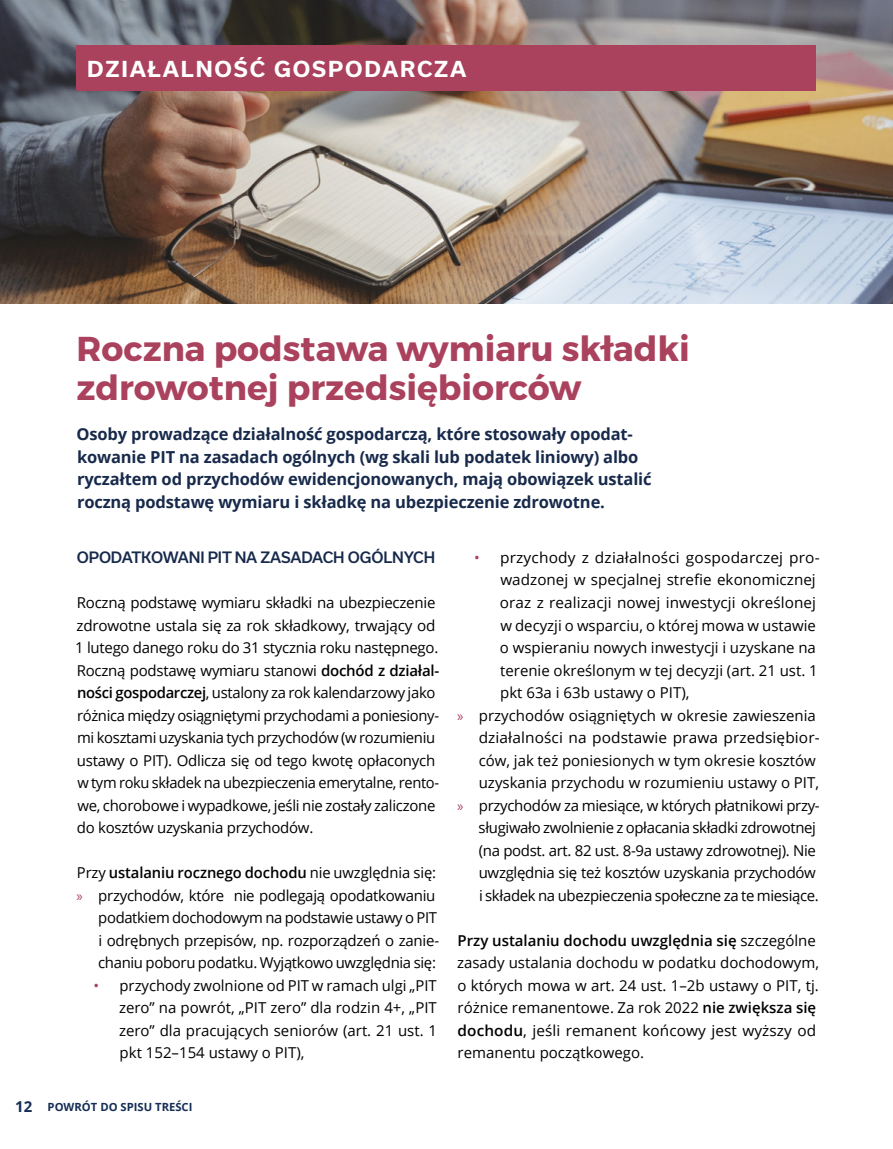
<style>
.page{position:relative;width:893px;height:1149px;background:#fff}
.page>*{position:absolute;margin:0;border:0;box-sizing:border-box;transform-origin:0 0}
.t1{font:34.5px/39px "Trueno Bd";color:#aa415d}
.t2{font:700 21px "Usual";letter-spacing:.09em;color:#fff}
.t3{font:700 16.5px/22.5px "Open Sans";letter-spacing:-.01em;color:#182a4b}
.t4{font:15px/22.5px "Open Sans";letter-spacing:-.02em;color:#000}
.t5{font:15px/22.5px "Open Sans";color:#000}
.t6{font:15px "Open Sans";letter-spacing:.005em;color:#000}
.t7{font:15px "Open Sans";letter-spacing:.01em;color:#000}
.t8{font:500 15px "Usual";letter-spacing:-.01em;color:#182a4b}
.t9{font:700 11.25px "Open Sans";color:#152e55}
.s1{font-weight:600}
.s2{font-family:"Myriad Pro";color:#aa415d}
.s3{color:#aa415d}
.s4{font-size:15px}
</style>
<div class="page">
<img style="left:0;top:0;width:893px;height:303px">
<div style="left:76px;top:46px;width:740px;height:45px;background:#aa415d"></div>
<h2 class="t2" style="left:87px;top:57px;width:381px">DZIAŁALNOŚĆ GOSPODARCZA</h2>
<h1 class="t1" style="left:76px;top:329px;width:615px">Roczna podstawa wymiaru składki zdrowotnej przedsiębiorców</h1>
<p class="t3" style="left:77px;top:422px;width:577px">Osoby prowadzące działalność gospodarczą, które stosowały opodat&shy;kowanie PIT na zasadach ogólnych (wg skali lub podatek liniowy) albo ryczałtem od przychodów ewidencjonowanych, mają obowiązek ustalić roczną podstawę wymiaru i składkę na ubezpieczenie zdrowotne.</p>
<p class="t8" style="left:77px;top:548px;width:360px">OPODATKOWANI PIT NA ZASADACH OGÓLNYCH</p>
<p class="t4" style="left:75px;top:590px;width:365px">Roczną podstawę wymiaru składki na ubezpieczenie zdrowotne ustala się za rok składkowy, trwający od 1 lutego danego roku do 31 stycznia roku następnego.<br>Roczną podstawę wymiaru stanowi <span class="s1">dochód z działal&shy;ności gospodarczej</span>, ustalony za rok kalendarzowy jako różnica między osiągniętymi przychodami a poniesiony&shy;mi kosztami uzyskania tych przychodów (w rozumieniu ustawy o PIT). Odlicza się od tego kwotę opłaconych w tym roku składek na ubezpieczenia emerytalne, rento&shy;we, chorobowe i wypadkowe, jeśli nie zostały zaliczone do kosztów uzyskania przychodów.</p>
<p class="t4" style="left:77px;top:860px;width:364px;text-align:right">Przy <span class="s1">ustalaniu rocznego dochodu</span> nie uwzględnia się: <span class="s2">»</span> przychodów, które nie podlegają opodatkowaniu podatkiem dochodowym na podstawie ustawy o PIT<br>i odrębnych przepisów, np. rozporządzeń o zanie&shy;chaniu poboru podatku. Wyjątkowo uwzględnia się:</p>
<p class="t4" style="left:119px;top:973px;width:320px;text-align:justify;text-indent:-26px"><span class="s3">•</span> przychody zwolnione od PIT w ramach ulgi „PIT zero” na powrót, „PIT zero” dla rodzin 4+, „PIT zero” dla pracujących seniorów (art. 21 ust. 1 pkt 152–154 ustawy o PIT),</p>
<p class="t9" style="left:15px;top:1098px;width:179px"><span class="s4">12</span> POWRÓT DO SPISU TREŚCI</p>
<p class="t7" style="left:474px;top:547px;width:347px"><span class="s3">•</span> przychody z działalności gospodarczej pro-</p>
<p class="t6" style="left:500px;top:569px;width:317px">wadzonej w specjalnej strefie ekonomicznej</p>
<p class="t6" style="left:500px;top:592px;width:317px">oraz z realizacji nowej inwestycji określonej</p>
<p class="t5" style="left:500px;top:613px;width:317px">w decyzji o wsparciu, o której mowa w ustawie</p>
<p class="t5" style="left:500px;top:635px;width:317px">o wspieraniu nowych inwestycji i uzyskane na</p>
<p class="t5" style="left:500px;top:658px;width:319px">terenie określonym w tej decyzji (art. 21 ust. 1</p>
<p class="t5" style="left:500px;top:680px;width:191px">pkt 63a i 63b ustawy o PIT),</p>
<p class="t5" style="left:457px;top:703px;width:360px"><span class="s2">»</span> przychodów osiągniętych w okresie zawieszenia</p>
<p class="t6" style="left:479px;top:727px;width:343px">działalności na podstawie prawa przedsiębior-</p>
<p class="t5" style="left:479px;top:748px;width:339px">ców, jak też poniesionych w tym okresie kosztów</p>
<p class="t5" style="left:479px;top:770px;width:342px">uzyskania przychodu w rozumieniu ustawy o PIT,</p>
<p class="t4" style="left:457px;top:793px;width:364px"><span class="s2">»</span> przychodów za miesiące, w których płatnikowi przy-</p>
<p class="t4" style="left:479px;top:815px;width:339px">sługiwało zwolnienie z opłacania składki zdrowotnej</p>
<p class="t4" style="left:479px;top:838px;width:339px">(na podst. art. 82 ust. 8-9a ustawy zdrowotnej). Nie</p>
<p class="t4" style="left:479px;top:860px;width:339px">uwzględnia się też kosztów uzyskania przychodów</p>
<p class="t4" style="left:479px;top:883px;width:341px">i składek na ubezpieczenia społeczne za te miesiące.</p>
<p class="t5" style="left:457px;top:928px;width:364px"><span class="s1">Przy ustalaniu dochodu uwzględnia się</span> szczególne zasady ustalania dochodu w podatku dochodowym, o których mowa w art. 24 ust. 1–2b ustawy o PIT, tj. różnice remanentowe. Za rok 2022 <span class="s1">nie zwiększa się dochodu</span>, jeśli remanent końcowy jest wyższy od remanentu początkowego.</p>
</div>
